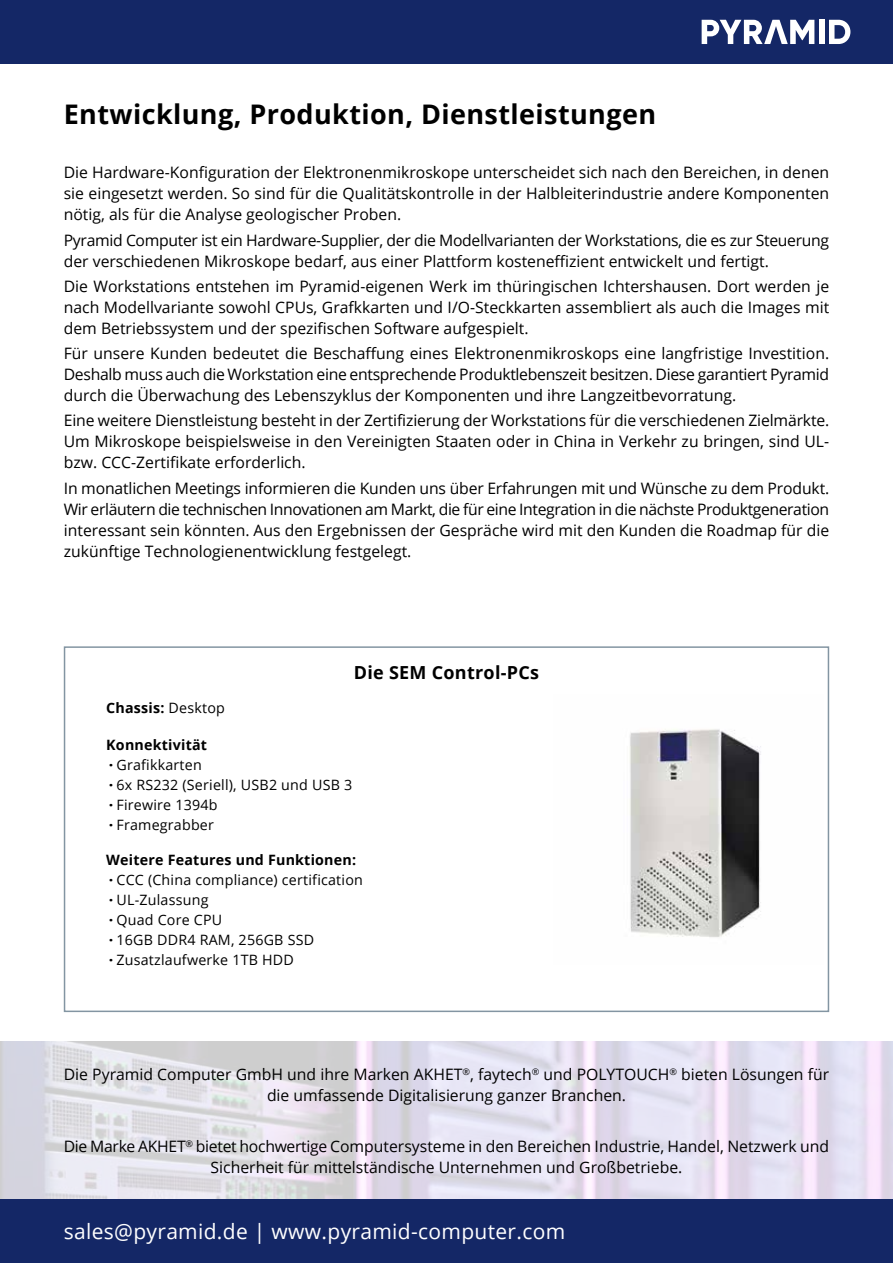
<style>
.page{position:relative;width:893px;height:1263px;background:#fff}
.page>*{position:absolute;margin:0;border:0;box-sizing:border-box;transform-origin:0 0}
.t1{font:700 27px "Open Sans";letter-spacing:.015em;color:#000}
.t2{font:21px "Open Sans";letter-spacing:.015em;color:#fff}
.t3{font:700 18px "Open Sans";letter-spacing:.015em;color:#000}
.t4{font:15.75px/21px "Open Sans";color:#000;text-align:justify}
.t5{font:15.75px/21px "Open Sans";letter-spacing:-.02em;color:#000}
.t6{font:14.25px/20px "Open Sans";letter-spacing:.015em;color:#000}
.t7{font:700 14.25px "Open Sans";letter-spacing:.015em;color:#000}
.s1{font-weight:400}
.s2{font-weight:700}
.s3{font-weight:800;font-size:13.5px}
</style>
<div class="page">
<img style="left:0;top:1042px;width:893px;height:157px">
<img style="left:630px;top:729px;width:131px;height:209px">
<div style="left:0;top:1199px;width:893px;height:64px;background:#142766"></div>
<div style="left:0;top:0;width:893px;height:64px;background:#142766"></div>
<svg style="left:702px;top:20px;width:112px;height:24px"></svg>
<div style="left:819px;top:20px;width:5px;height:24px;background:#fff"></div>
<svg style="left:829px;top:20px;width:21px;height:24px"></svg>
<div style="left:64px;top:646px;width:765px;height:366px;border:2px solid #8395a2"></div>
<h1 class="t1" style="left:64px;top:95px;width:594px">Entwicklung, Produktion, Dienstleistungen</h1>
<p class="t4" style="left:64px;top:162px;width:767px">Die Hardware-Konfiguration der Elektronenmikroskope unterscheidet sich nach den Bereichen, in denen sie eingesetzt werden. So sind für die Qualitätskontrolle in der Halbleiterindustrie andere Komponenten nötig, als für die Analyse geologischer Proben.</p>
<p class="t5" style="left:64px;top:229px;width:767px">Pyramid Computer ist ein Hardware-Supplier, der die Modellvarianten der Workstations, die es zur Steuerung der verschiedenen Mikroskope bedarf, aus einer Plattform kosteneffizient entwickelt und fertigt.</p>
<p class="t4" style="left:64px;top:275px;width:767px">Die Workstations entstehen im Pyramid-eigenen Werk im thüringischen Ichtershausen. Dort werden je nach Modellvariante sowohl CPUs, Grafkkarten und I/O-Steckkarten assembliert als auch die Images mit dem Betriebssystem und der spezifischen Software aufgespielt.</p>
<p class="t4" style="left:64px;top:342px;width:767px">Für unsere Kunden bedeutet die Beschaffung eines Elektronenmikroskops eine langfristige Investition.<br>Deshalb muss auch die Workstation eine entsprechende Produktlebenszeit besitzen. Diese garantiert Pyramid durch die Überwachung des Lebenszyklus der Komponenten und ihre Langzeitbevorratung.</p>
<p class="t4" style="left:64px;top:410px;width:767px">Eine weitere Dienstleistung besteht in der Zertifizierung der Workstations für die verschiedenen Zielmärkte.<br>Um Mikroskope beispielsweise in den Vereinigten Staaten oder in China in Verkehr zu bringen, sind UL&shy;bzw. CCC-Zertifikate erforderlich.</p>
<p class="t4" style="left:64px;top:477px;width:767px">In monatlichen Meetings informieren die Kunden uns über Erfahrungen mit und Wünsche zu dem Produkt.<br>Wir erläutern die technischen Innovationen am Markt, die für eine Integration in die nächste Produktgeneration interessant sein könnten. Aus den Ergebnissen der Gespräche wird mit den Kunden die Roadmap für die zukünftige Technologienentwicklung festgelegt.</p>
<p class="t3" style="left:354px;top:660px;width:187px">Die SEM Control-PCs</p>
<p class="t7" style="left:106px;top:697px;width:120px">Chassis: <span class="s1">Desktop</span></p>
<p class="t6" style="left:106px;top:734px;width:247px"><span class="s2">Konnektivität<br></span><span class="s3">·</span> Grafikkarten<br><span class="s3">·</span> 6x RS232 (Seriell), USB2 und USB 3 <span class="s3">·</span> Firewire 1394b<br><span class="s3">·</span> Framegrabber</p>
<p class="t6" style="left:106px;top:849px;width:258px"><span class="s2">Weitere Features und Funktionen: </span><span class="s3">·</span> CCC (China compliance) certification <span class="s3">·</span> UL-Zulassung<br><span class="s3">·</span> Quad Core CPU<br><span class="s3">·</span> 16GB DDR4 RAM, 256GB SSD<br><span class="s3">·</span> Zusatzlaufwerke 1TB HDD</p>
<p class="t4" style="left:64px;top:1063px;width:767px;text-align:center">Die Pyramid Computer GmbH und ihre Marken AKHET<sup>®</sup>, faytech<sup>®</sup> und POLYTOUCH<sup>®</sup> bieten Lösungen für die umfassende Digitalisierung ganzer Branchen.</p>
<p class="t4" style="left:64px;top:1135px;width:767px;text-align:center">Die Marke AKHET<sup>®</sup> bietet hochwertige Computersysteme in den Bereichen Industrie, Handel, Netzwerk und<br>Sicherheit für mittelständische Unternehmen und Großbetriebe.</p>
<h2 class="t2" style="left:64px;top:1217px;width:503px">sales@pyramid.de | www.pyramid-computer.com</h2>
</div>
